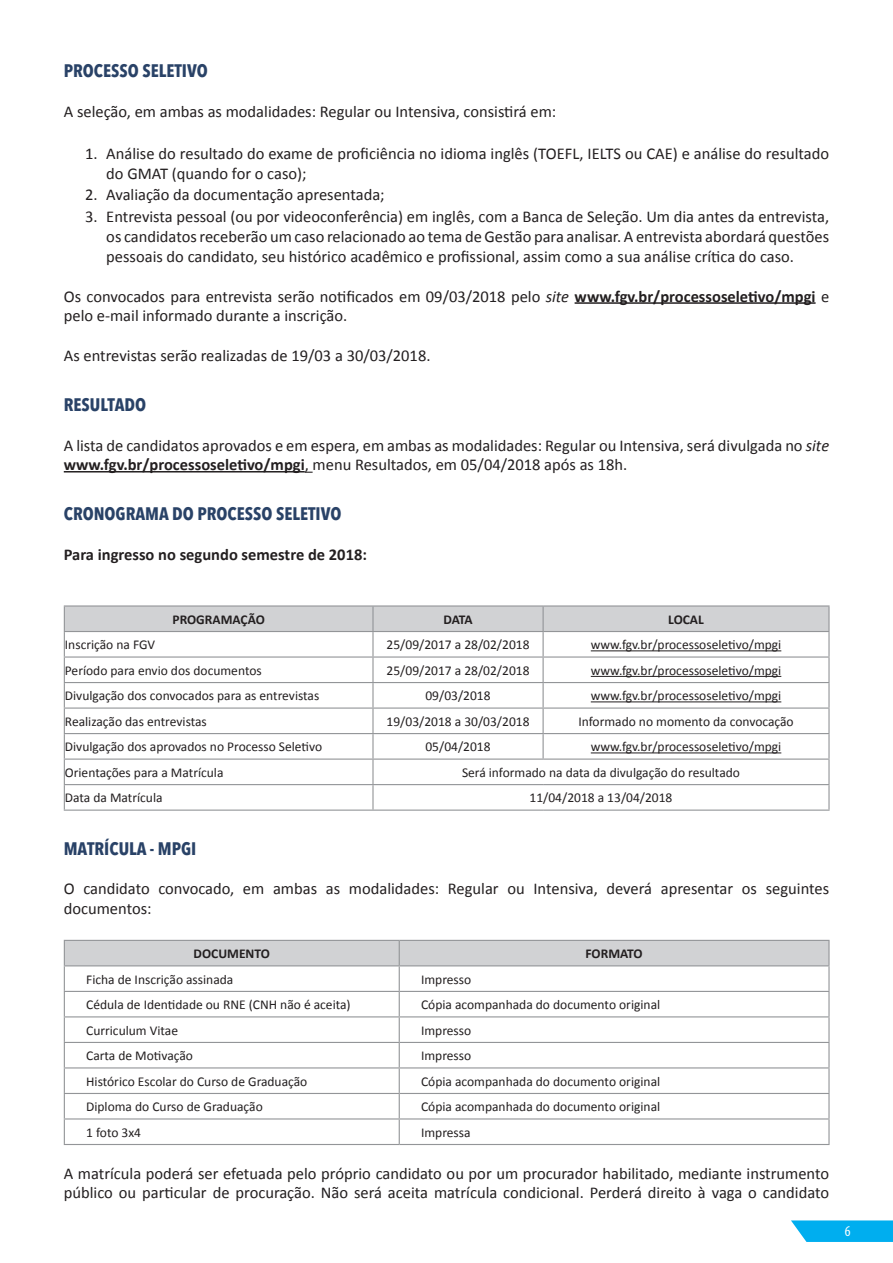
<style>
.page{position:relative;width:893px;height:1263px;background:#fff}
.page>*{position:absolute;margin:0;border:0;box-sizing:border-box;transform-origin:0 0}
.TITULO_blue{font:700 condensed 18px "Avenir Next LT Pro";color:#294267}
.TEXTO{font:16.5px/19.8px "Calibri";color:#231f20}
.tabulação{font:16.5px/19.8px "Calibri";color:#231f20}
.TEXTO-2{font:700 16.5px "Calibri";color:#231f20}
.t1{font:condensed 15px "Myriad Pro";color:#fff}
.tabela{font:13.5px "Calibri";color:#231f20}
.tabela-2{font:700 13.5px "Calibri";color:#231f20}
.s1{font-style:italic}
.s2{font-weight:700}
</style>
<div class="page">
<svg style="left:791px;top:1220px;width:102px;height:22px"></svg>
<hr style="left:575px;top:302px;width:241px;height:2px;background:#231f20">
<hr style="left:64px;top:471px;width:241px;height:1px;background:#231f20">
<hr style="left:64px;top:605px;width:309px;height:1px;background:#939598">
<hr style="left:373px;top:605px;width:170px;height:1px;background:#939598">
<hr style="left:543px;top:605px;width:287px;height:1px;background:#939598">
<hr style="left:828px;top:606px;width:2px;height:25px;background:#939598">
<hr style="left:543px;top:631px;width:287px;height:1px;background:#939598">
<hr style="left:828px;top:632px;width:2px;height:24px;background:#939598">
<hr style="left:543px;top:656px;width:287px;height:2px;background:#939598">
<hr style="left:828px;top:658px;width:2px;height:24px;background:#939598">
<hr style="left:543px;top:682px;width:287px;height:1px;background:#939598">
<hr style="left:828px;top:683px;width:2px;height:24px;background:#939598">
<hr style="left:543px;top:707px;width:287px;height:2px;background:#939598">
<hr style="left:828px;top:709px;width:2px;height:24px;background:#939598">
<hr style="left:543px;top:733px;width:287px;height:1px;background:#939598">
<hr style="left:828px;top:734px;width:2px;height:24px;background:#939598">
<hr style="left:543px;top:758px;width:287px;height:2px;background:#939598">
<hr style="left:828px;top:760px;width:2px;height:24px;background:#939598">
<svg style="left:64px;top:606px;width:765px;height:203px"></svg>
<hr style="left:373px;top:784px;width:170px;height:1px;background:#939598">
<hr style="left:372px;top:785px;width:2px;height:24px;background:#939598">
<hr style="left:543px;top:784px;width:287px;height:1px;background:#939598">
<hr style="left:828px;top:785px;width:2px;height:24px;background:#939598">
<hr style="left:64px;top:809px;width:309px;height:2px;background:#939598">
<hr style="left:373px;top:809px;width:170px;height:2px;background:#939598">
<hr style="left:543px;top:809px;width:287px;height:2px;background:#939598">
<hr style="left:591px;top:650px;width:190px;height:1px;background:#231f20">
<hr style="left:591px;top:676px;width:190px;height:1px;background:#231f20">
<hr style="left:591px;top:701px;width:190px;height:1px;background:#231f20">
<hr style="left:591px;top:752px;width:190px;height:1px;background:#231f20">
<hr style="left:399px;top:940px;width:431px;height:1px;background:#939598">
<hr style="left:828px;top:941px;width:2px;height:24px;background:#939598">
<hr style="left:399px;top:965px;width:431px;height:1px;background:#939598">
<hr style="left:828px;top:966px;width:2px;height:25px;background:#939598">
<hr style="left:399px;top:991px;width:431px;height:1px;background:#939598">
<hr style="left:828px;top:992px;width:2px;height:24px;background:#939598">
<hr style="left:399px;top:1016px;width:431px;height:1px;background:#939598">
<hr style="left:828px;top:1017px;width:2px;height:25px;background:#939598">
<hr style="left:399px;top:1042px;width:431px;height:1px;background:#939598">
<hr style="left:828px;top:1043px;width:2px;height:24px;background:#939598">
<hr style="left:399px;top:1067px;width:431px;height:1px;background:#939598">
<hr style="left:828px;top:1068px;width:2px;height:25px;background:#939598">
<hr style="left:399px;top:1093px;width:431px;height:1px;background:#939598">
<hr style="left:828px;top:1094px;width:2px;height:24px;background:#939598">
<hr style="left:399px;top:1118px;width:431px;height:1px;background:#939598">
<svg style="left:64px;top:940px;width:765px;height:204px"></svg>
<hr style="left:828px;top:1119px;width:2px;height:25px;background:#939598">
<hr style="left:64px;top:1144px;width:335px;height:1px;background:#939598">
<hr style="left:399px;top:1144px;width:431px;height:1px;background:#939598">
<p class="TITULO_blue" style="left:64px;top:60px;width:146px">PROCESSO SELETIVO</p>
<p class="TEXTO" style="left:64px;top:101px;width:494px">A seleção, em ambas as modalidades: Regular ou Intensiva, consistirá em:</p>
<p class="tabulação" style="left:106px;top:143px;width:724px;text-indent:-21px">1. Análise do resultado do exame de proficiência no idioma inglês (TOEFL, IELTS ou CAE) e análise do resultado do GMAT (quando for o caso);</p>
<p class="tabulação" style="left:85px;top:184px;width:301px">2. Avaliação da documentação apresentada;</p>
<p class="tabulação" style="left:106px;top:206px;width:724px;text-align:justify;text-indent:-21px">3. Entrevista pessoal (ou por videoconferência) em inglês, com a Banca de Seleção. Um dia antes da entrevista, os candidatos receberão um caso relacionado ao tema de Gestão para analisar. A entrevista abordará questões pessoais do candidato, seu histórico acadêmico e profissional, assim como a sua análise crítica do caso.</p>
<p class="TEXTO" style="left:64px;top:285px;width:767px">Os convocados para entrevista serão notificados em 09/03/2018 pelo <span class="s1">site</span> <span class="s2">www.fgv.br/processoseletivo/mpgi</span> e pelo e-mail informado durante a inscrição.</p>
<p class="TEXTO" style="left:64px;top:345px;width:368px">As entrevistas serão realizadas de 19/03 a 30/03/2018.</p>
<p class="TITULO_blue" style="left:64px;top:394px;width:84px">RESULTADO</p>
<p class="TEXTO" style="left:64px;top:434px;width:767px">A lista de candidatos aprovados e em espera, em ambas as modalidades: Regular ou Intensiva, será divulgada no <span class="s1">site </span><span class="s2">www.fgv.br/processoseletivo/mpgi</span>, menu Resultados, em 05/04/2018 após as 18h.</p>
<p class="TITULO_blue" style="left:64px;top:503px;width:279px">CRONOGRAMA DO PROCESSO SELETIVO</p>
<p class="TEXTO-2" style="left:64px;top:544px;width:305px">Para ingresso no segundo semestre de 2018:</p>
<p class="tabela-2" style="left:173px;top:611px;width:94px">PROGRAMAÇÃO</p>
<p class="tabela-2" style="left:443px;top:611px;width:31px">DATA</p>
<p class="tabela-2" style="left:668px;top:611px;width:37px">LOCAL</p>
<p class="tabela" style="left:65px;top:636px;width:92px">Inscrição na FGV</p>
<p class="tabela" style="left:387px;top:636px;width:144px">25/09/2017 a 28/02/2018</p>
<p class="tabela" style="left:591px;top:636px;width:192px">www.fgv.br/processoseletivo/mpgi</p>
<p class="tabela" style="left:65px;top:662px;width:198px">Período para envio dos documentos</p>
<p class="tabela" style="left:387px;top:662px;width:144px">25/09/2017 a 28/02/2018</p>
<p class="tabela" style="left:591px;top:662px;width:192px">www.fgv.br/processoseletivo/mpgi</p>
<p class="tabela" style="left:65px;top:687px;width:256px">Divulgação dos convocados para as entrevistas</p>
<p class="tabela" style="left:425px;top:687px;width:67px">09/03/2018</p>
<p class="tabela" style="left:591px;top:687px;width:192px">www.fgv.br/processoseletivo/mpgi</p>
<p class="tabela" style="left:65px;top:713px;width:143px">Realização das entrevistas</p>
<p class="tabela" style="left:387px;top:713px;width:144px">19/03/2018 a 30/03/2018</p>
<p class="tabela" style="left:578px;top:713px;width:217px">Informado no momento da convocação</p>
<p class="tabela" style="left:65px;top:738px;width:259px">Divulgação dos aprovados no Processo Seletivo</p>
<p class="tabela" style="left:425px;top:738px;width:67px">05/04/2018</p>
<p class="tabela" style="left:591px;top:738px;width:192px">www.fgv.br/processoseletivo/mpgi</p>
<p class="tabela" style="left:65px;top:764px;width:160px">Orientações para a Matrícula</p>
<p class="tabela" style="left:462px;top:764px;width:279px">Será informado na data da divulgação do resultado</p>
<p class="tabela" style="left:65px;top:789px;width:99px">Data da Matrícula</p>
<p class="tabela" style="left:530px;top:789px;width:144px">11/04/2018 a 13/04/2018</p>
<p class="TITULO_blue" style="left:64px;top:837px;width:134px">MATRÍCULA - MPGI</p>
<p class="TEXTO" style="left:64px;top:878px;width:767px">O candidato convocado, em ambas as modalidades: Regular ou Intensiva, deverá apresentar os seguintes documentos:</p>
<p class="tabela-2" style="left:194px;top:945px;width:78px">DOCUMENTO</p>
<p class="tabela-2" style="left:585px;top:945px;width:59px">FORMATO</p>
<p class="tabela" style="left:86px;top:971px;width:149px">Ficha de Inscrição assinada</p>
<p class="tabela" style="left:421px;top:971px;width:52px">Impresso</p>
<p class="tabela" style="left:86px;top:996px;width:266px">Cédula de Identidade ou RNE (CNH não é aceita)</p>
<p class="tabela" style="left:421px;top:996px;width:241px">Cópia acompanhada do documento original</p>
<p class="tabela" style="left:86px;top:1022px;width:93px">Curriculum Vitae</p>
<p class="tabela" style="left:421px;top:1022px;width:52px">Impresso</p>
<p class="tabela" style="left:86px;top:1047px;width:108px">Carta de Motivação</p>
<p class="tabela" style="left:421px;top:1047px;width:52px">Impresso</p>
<p class="tabela" style="left:86px;top:1073px;width:223px">Histórico Escolar do Curso de Graduação</p>
<p class="tabela" style="left:421px;top:1073px;width:241px">Cópia acompanhada do documento original</p>
<p class="tabela" style="left:86px;top:1098px;width:178px">Diploma do Curso de Graduação</p>
<p class="tabela" style="left:421px;top:1098px;width:241px">Cópia acompanhada do documento original</p>
<p class="tabela" style="left:86px;top:1124px;width:56px">1 foto 3x4</p>
<p class="tabela" style="left:421px;top:1124px;width:51px">Impressa</p>
<p class="TEXTO" style="left:64px;top:1162px;width:767px">A matrícula poderá ser efetuada pelo próprio candidato ou por um procurador habilitado, mediante instrumento público ou particular de procuração. Não será aceita matrícula condicional. Perderá direito à vaga o candidato</p>
<p class="t1" style="left:845px;top:1222px;width:7px">6</p>
</div>
